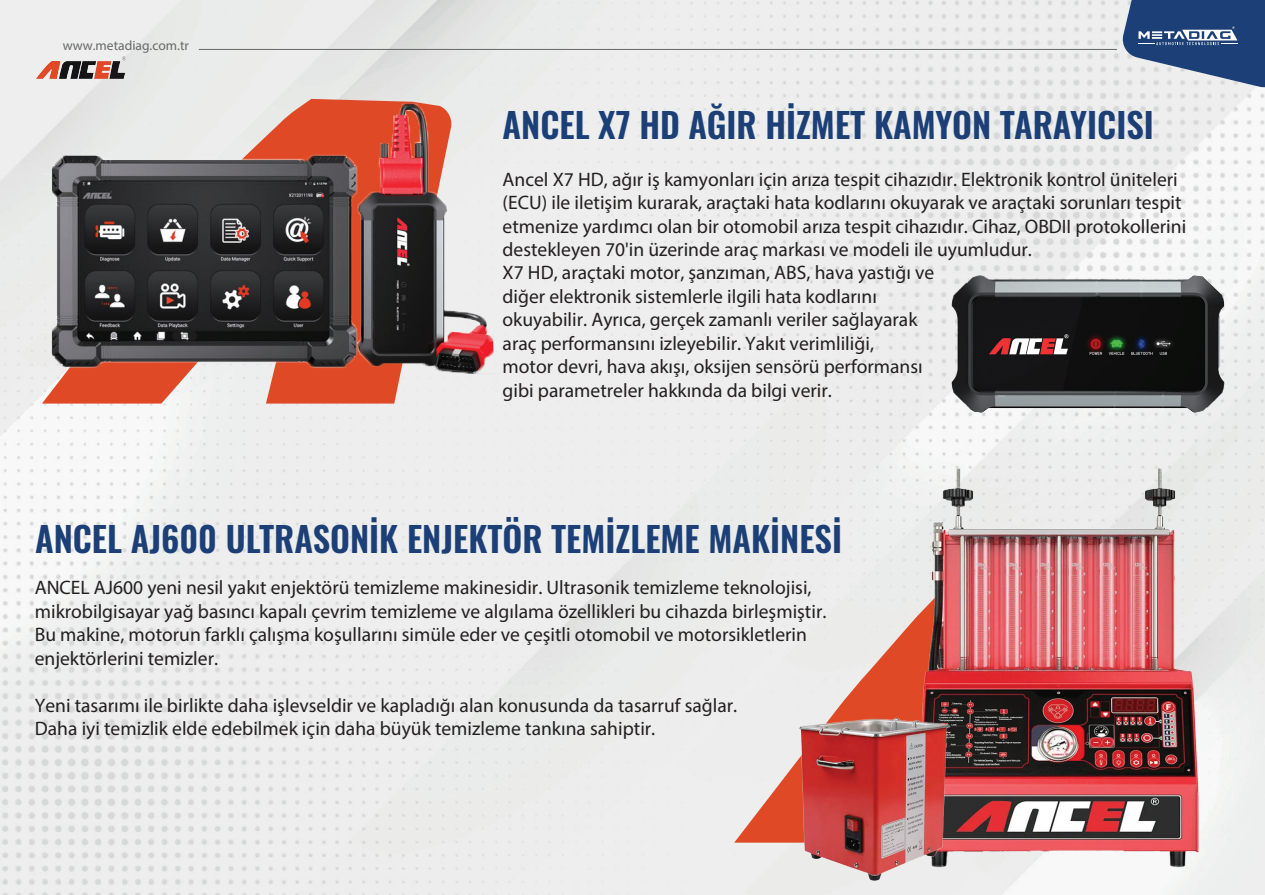
<style>
.page{position:relative;width:1265px;height:895px;background:#fff}
.page>*{position:absolute;margin:0;border:0;box-sizing:border-box;transform-origin:0 0}
.t1{font:600 34.5px "Oswald";color:#1b3f76}
.t2{font:19.5px/23.4px "Myriad Pro";color:#231f20}
.t3{font:13.5px "Myriad Pro";color:#656969}
</style>
<div class="page">
<img style="left:0;top:0;width:1265px;height:895px">
<hr style="left:199px;top:49px;width:918px;height:1px;background:#656969">
<svg style="left:1121px;top:0;width:144px;height:89px;background:#577198"></svg>
<img style="left:35px;top:21px;width:7px;height:93px">
<img style="left:782px;top:428px;width:483px;height:467px">
<img style="left:629px;top:553px;width:491px;height:342px">
<img style="left:42px;top:21px;width:460px;height:460px">
<img style="left:951px;top:273px;width:273px;height:139px">
<p class="t3" style="left:63px;top:37px;width:127px">www.metadiag.com.tr</p>
<h1 class="t1" style="left:502px;top:107px;width:652px">ANCEL X7 HD AĞIR HİZMET KAMYON TARAYICISI</h1>
<p class="t2" style="left:502px;top:167px;width:685px">Ancel X7 HD, ağır iş kamyonları için arıza tespit cihazıdır. Elektronik kontrol üniteleri (ECU) ile iletişim kurarak, araçtaki hata kodlarını okuyarak ve araçtaki sorunları tespit etmenize yardımcı olan bir otomobil arıza tespit cihazıdır. Cihaz, OBDII protokollerini destekleyen 70'in üzerinde araç markası ve modeli ile uyumludur.<br>X7 HD, araçtaki motor, şanzıman, ABS, hava yastığı ve<br>diğer elektronik sistemlerle ilgili hata kodlarını<br>okuyabilir. Ayrıca, gerçek zamanlı veriler sağlayarak<br>araç performansını izleyebilir. Yakıt verimliliği,<br>motor devri, hava akışı, oksijen sensörü performansı<br>gibi parametreler hakkında da bilgi verir.</p>
<h1 class="t1" style="left:35px;top:521px;width:808px">ANCEL AJ600 ULTRASONİK ENJEKTÖR TEMİZLEME MAKİNESİ</h1>
<p class="t2" style="left:35px;top:576px;width:793px">ANCEL AJ600 yeni nesil yakıt enjektörü temizleme makinesidir. Ultrasonik temizleme teknolojisi, mikrobilgisayar yağ basıncı kapalı çevrim temizleme ve algılama özellikleri bu cihazda birleşmiştir.<br>Bu makine, motorun farklı çalışma koşullarını simüle eder ve çeşitli otomobil ve motorsikletlerin enjektörlerini temizler.</p>
<p class="t2" style="left:35px;top:693px;width:704px">Yeni tasarımı ile birlikte daha işlevseldir ve kapladığı alan konusunda da tasarruf sağlar.<br>Daha iyi temizlik elde edebilmek için daha büyük temizleme tankına sahiptir.</p>
</div>
